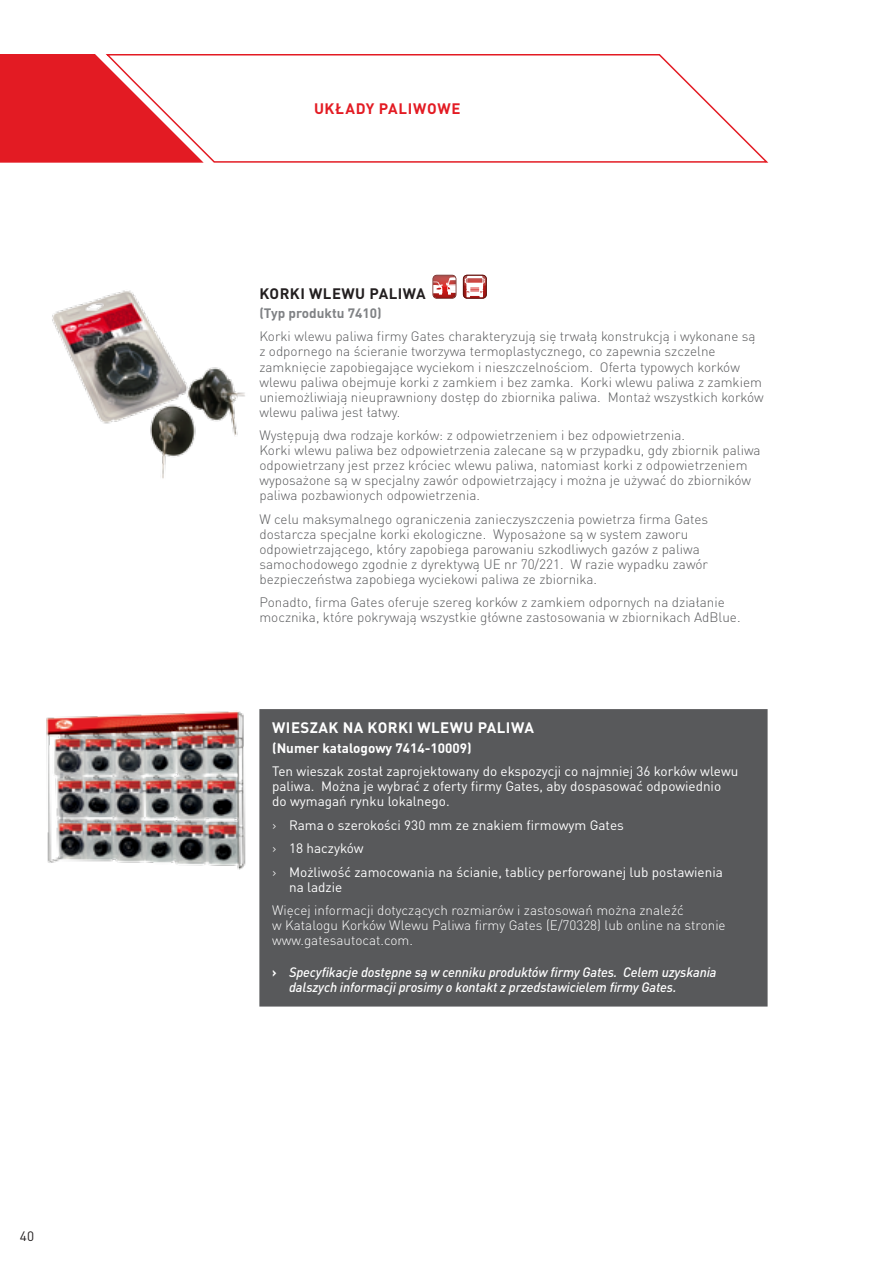
<style>
.page{position:relative;width:893px;height:1263px;background:#fff}
.page>*{position:absolute;margin:0;border:0;box-sizing:border-box;transform-origin:0 0}
.t1{font:700 15px "DIN Pro";letter-spacing:.03em;color:#fff}
.t2{font:700 15px "DIN Pro";letter-spacing:.03em;color:#231f20}
.t3{font:700 15px "DIN Pro";letter-spacing:.045em;color:#e31b23}
.t4{font:300 13.5px/15px "DIN Pro";color:#58595b}
.t5{font:13.5px/15px "DIN Pro";color:#fff}
.t6{font:300 13.5px/15px "DIN Pro";color:#fff}
.t7{font:italic 500 13.5px/15px "DIN Pro";letter-spacing:-.01em;color:#fff}
.t8{font:700 13.5px "DIN Pro";color:#fff}
.t9{font:700 13.5px "DIN Pro";color:#808285}
.t10{font:13.5px "DIN Pro";color:#231f20}
.s1{font-weight:300}
.s2{font-weight:700;font-style:normal}
</style>
<div class="page">
<svg style="left:204px;top:54px;width:565px;height:109px"></svg>
<svg style="left:0;top:54px;width:204px;height:109px"></svg>
<img style="left:52px;top:290px;width:193px;height:189px">
<img style="left:46px;top:711px;width:200px;height:159px">
<svg style="left:432px;top:275px;width:24px;height:24px"></svg>
<svg style="left:463px;top:275px;width:24px;height:24px"></svg>
<div style="left:259px;top:709px;width:509px;height:297px;background:#58595b"></div>
<p class="t10" style="left:20px;top:1225px;width:16px">40</p>
<p class="t3" style="left:314px;top:96px;width:148px">UKŁADY PALIWOWE</p>
<p class="t2" style="left:259px;top:281px;width:168px">KORKI WLEWU PALIWA</p>
<p class="t9" style="left:259px;top:302px;width:124px">(Typ produktu 7410)</p>
<p class="t4" style="left:259px;top:328px;width:506px">Korki wlewu paliwa firmy Gates charakteryzują się trwałą konstrukcją i wykonane są z odpornego na ścieranie tworzywa termoplastycznego, co zapewnia szczelne zamknięcie zapobiegające wyciekom i nieszczelnościom. Oferta typowych korków wlewu paliwa obejmuje korki z zamkiem i bez zamka. Korki wlewu paliwa z zamkiem uniemożliwiają nieuprawniony dostęp do zbiornika paliwa. Montaż wszystkich korków wlewu paliwa jest łatwy.</p>
<p class="t4" style="left:259px;top:426px;width:503px">Występują dwa rodzaje korków: z odpowietrzeniem i bez odpowietrzenia.<br>Korki wlewu paliwa bez odpowietrzenia zalecane są w przypadku, gdy zbiornik paliwa odpowietrzany jest przez króciec wlewu paliwa, natomiast korki z odpowietrzeniem wyposażone są w specjalny zawór odpowietrzający i można je używać do zbiorników paliwa pozbawionych odpowietrzenia.</p>
<p class="t4" style="left:259px;top:510px;width:450px">W celu maksymalnego ograniczenia zanieczyszczenia powietrza firma Gates dostarcza specjalne korki ekologiczne. Wyposażone są w system zaworu odpowietrzającego, który zapobiega parowaniu szkodliwych gazów z paliwa samochodowego zgodnie z dyrektywą UE nr 70/221. W razie wypadku zawór bezpieczeństwa zapobiega wyciekowi paliwa ze zbiornika.</p>
<p class="t4" style="left:259px;top:593px;width:483px">Ponadto, firma Gates oferuje szereg korków z zamkiem odpornych na działanie mocznika, które pokrywają wszystkie główne zastosowania w zbiornikach AdBlue.</p>
<p class="t1" style="left:272px;top:715px;width:263px">WIESZAK NA KORKI WLEWU PALIWA</p>
<p class="t8" style="left:272px;top:736px;width:201px">(Numer katalogowy 7414-10009)</p>
<p class="t5" style="left:272px;top:762px;width:468px">Ten wieszak został zaprojektowany do ekspozycji co najmniej 36 korków wlewu paliwa. Można je wybrać z oferty firmy Gates, aby dospasować odpowiednio do wymagań rynku lokalnego.</p>
<p class="t5" style="left:272px;top:812px;width:452px;line-height:23.5px"><span class="s1">›</span> Rama o szerokości 930 mm ze znakiem firmowym Gates<br><span class="s1">›</span> 18 haczyków<br><span class="s1">›</span> Możliwość zamocowania na ścianie, tablicy perforowanej lub postawienia</p>
<p class="t5" style="left:289px;top:878px;width:55px">na ladzie</p>
<p class="t6" style="left:272px;top:901px;width:455px">Więcej informacji dotyczących rozmiarów i zastosowań można znaleźć<br>w Katalogu Korków Wlewu Paliwa firmy Gates (E/70328) lub online na stronie www.gatesautocat.com.</p>
<p class="t7" style="left:289px;top:963px;width:429px;text-indent:-17px"><span class="s2">›</span> Specyfikacje dostępne są w cenniku produktów firmy Gates. Celem uzyskania dalszych informacji prosimy o kontakt z przedstawicielem firmy Gates.</p>
</div>
